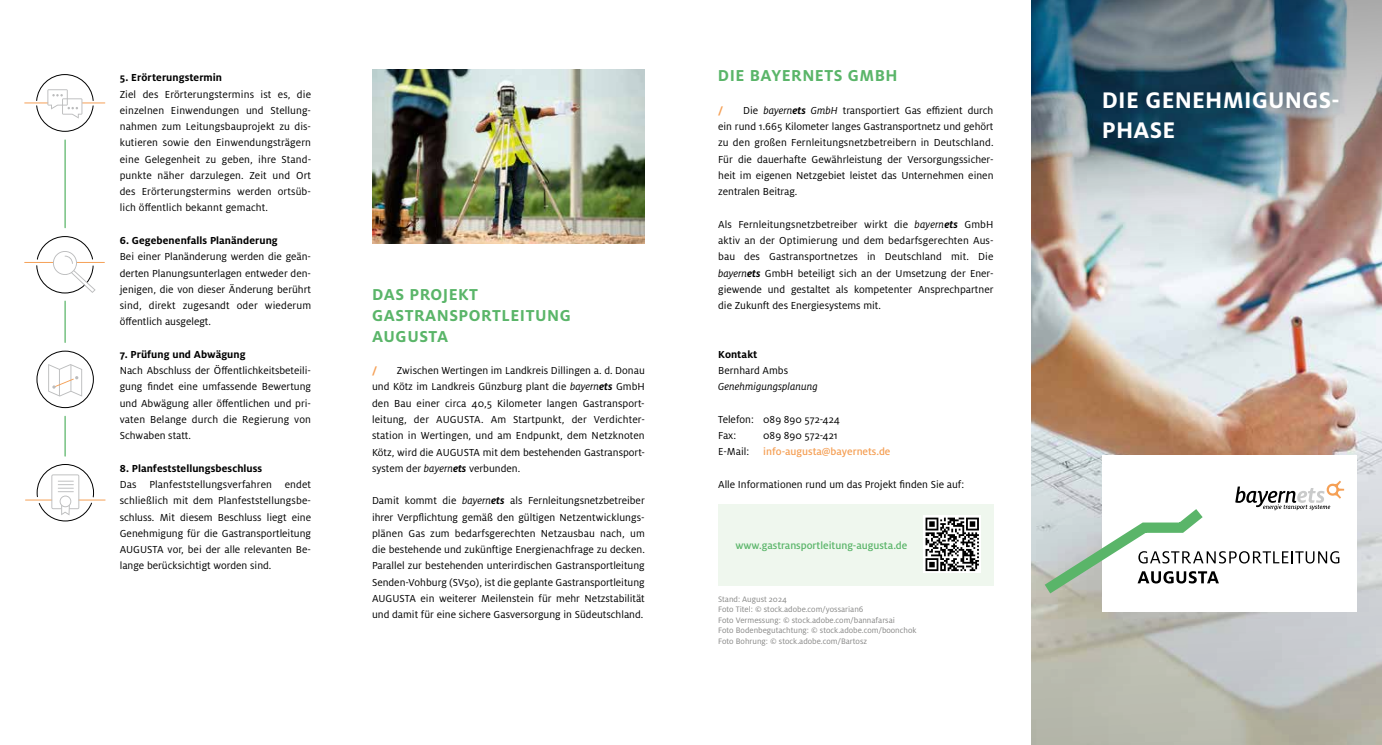
<style>
.page{position:relative;width:1382px;height:745px;background:#fff}
.page>*{position:absolute;margin:0;border:0;box-sizing:border-box;transform-origin:0 0}
.t1{font:700 25px/30px "Milo Pro";letter-spacing:.01em;color:#fff}
.t2{font:700 17.5px/21px "Milo Pro";letter-spacing:.03em;color:#5ab569}
.t3{font:11.25px/16.2px "Milo Pro";color:#000;text-align:justify}
.t4{font:700 11.25px "Milo Pro";letter-spacing:.005em;color:#000}
.t5{font:500 11.25px/16.2px "Milo Pro";color:#f5a056}
.t6{font:500 11.25px "Milo Pro";color:#5ab569}
.t7{font:italic 11.25px "Milo Pro";color:#000}
.t8{font:700 11.25px "Milo Pro";color:#f5a056}
.t9{font:8.75px/10.5px "Milo Pro";color:#878786}
.s1{font-style:italic}
.s2{font-weight:700;font-style:italic}
.s3{font-weight:400;color:#000}
</style>
<div class="page">
<img style="left:1031px;top:305px;width:351px;height:73px">
<img style="left:1031px;top:0;width:351px;height:305px">
<svg style="left:1031px;top:378px;width:351px;height:366px;background:#c0b6aa"></svg>
<div style="left:1102px;top:454px;width:254px;height:157px;background:#fff"></div>
<svg style="left:1033px;top:480px;width:311px;height:123px"></svg>
<img style="left:372px;top:70px;width:273px;height:173px">
<svg style="left:25px;top:74px;width:80px;height:58px"></svg>
<svg style="left:25px;top:236px;width:79px;height:57px"></svg>
<div style="left:37px;top:350px;width:57px;height:57px;border:1px solid #000;border-radius:50%"></div>
<svg style="left:48px;top:364px;width:34px;height:32px"></svg>
<svg style="left:25px;top:464px;width:80px;height:57px"></svg>
<hr style="left:64px;top:140px;width:2px;height:87px;background:#5ab569">
<hr style="left:64px;top:301px;width:2px;height:41px;background:#5ab569">
<hr style="left:64px;top:416px;width:2px;height:40px;background:#5ab569">
<div style="left:718px;top:504px;width:275px;height:81px;background:#eff7ee"></div>
<svg style="left:924px;top:515px;width:57px;height:57px"></svg>
<svg style="left:925px;top:517px;width:54px;height:53px;background:#808080"></svg>
<p class="t4" style="left:120px;top:71px;width:104px">5. Erörterungstermin</p>
<p class="t3" style="left:120px;top:86px;width:193px">Ziel des Erörterungstermins ist es, die einzelnen Einwendungen und Stellung&shy;nahmen zum Leitungsbauprojekt zu dis&shy;kutieren sowie den Einwendungsträgern eine Gelegenheit zu geben, ihre Stand&shy;punkte näher darzulegen. Zeit und Ort des Erörterungstermins werden ortsüb&shy;lich öffentlich bekannt gemacht.</p>
<p class="t4" style="left:120px;top:234px;width:159px">6. Gegebenenfalls Planänderung</p>
<p class="t3" style="left:120px;top:248px;width:193px">Bei einer Planänderung werden die geän&shy;derten Planungsunterlagen entweder den&shy;jenigen, die von dieser Änderung berührt sind, direkt zugesandt oder wiederum öffentlich ausgelegt.</p>
<p class="t4" style="left:120px;top:348px;width:127px">7. Prüfung und Abwägung</p>
<p class="t3" style="left:120px;top:362px;width:193px">Nach Abschluss der Öffentlichkeitsbeteili&shy;gung findet eine umfassende Bewertung und Abwägung aller öffentlichen und pri&shy;vaten Belange durch die Regierung von Schwaben statt.</p>
<p class="t4" style="left:120px;top:461px;width:144px">8. Planfeststellungsbeschluss</p>
<p class="t3" style="left:120px;top:476px;width:193px">Das Planfeststellungsverfahren endet schließlich mit dem Planfeststellungsbe&shy;schluss. Mit diesem Beschluss liegt eine Genehmigung für die Gastransportleitung AUGUSTA vor, bei der alle relevanten Be&shy;lange berücksichtigt worden sind.</p>
<h2 class="t2" style="left:372px;top:283px;width:200px">DAS PROJEKT<br>GASTRANSPORTLEITUNG<br>AUGUSTA</h2>
<p class="t3" style="left:372px;top:362px;width:274px;text-indent:25px">Zwischen Wertingen im Landkreis Dillingen a. d. Donau und Kötz im Landkreis Günzburg plant die <span class="s1">bayern</span><span class="s2">ets</span> GmbH den Bau einer circa 40,5 Kilometer langen Gastransport&shy;leitung, der AUGUSTA. Am Startpunkt, der Verdichter&shy;station in Wertingen, und am Endpunkt, dem Netzknoten Kötz, wird die AUGUSTA mit dem bestehenden Gastransport&shy;system der <span class="s1">bayern</span><span class="s2">ets</span> verbunden.</p>
<p class="t3" style="left:372px;top:492px;width:274px">Damit kommt die <span class="s1">bayern</span><span class="s2">ets</span> als Fernleitungsnetzbetreiber ihrer Verpflichtung gemäß den gültigen Netzentwicklungs&shy;plänen Gas zum bedarfsgerechten Netzausbau nach, um die bestehende und zukünftige Energienachfrage zu decken.<br>Parallel zur bestehenden unterirdischen Gastransportleitung Senden-Vohburg (SV50), ist die geplante Gastransportleitung AUGUSTA ein weiterer Meilenstein für mehr Netzstabilität und damit für eine sichere Gasversorgung in Südeutschland.</p>
<p class="t8" style="left:372px;top:364px;width:7px">/</p>
<h2 class="t2" style="left:718px;top:65px;width:181px">DIE BAYERNETS GMBH</h2>
<p class="t3" style="left:718px;top:102px;width:277px;text-indent:25px">Die <span class="s1">bayern</span><span class="s2">ets</span> <span class="s1">GmbH</span> transportiert Gas effizient durch ein rund 1.665 Kilometer langes Gastransportnetz und gehört zu den großen Fernleitungsnetzbetreibern in Deutschland.<br>Für die dauerhafte Gewährleistung der Versorgungssicher&shy;heit im eigenen Netzgebiet leistet das Unternehmen einen zentralen Beitrag.</p>
<p class="t3" style="left:718px;top:216px;width:277px">Als Fernleitungsnetzbetreiber wirkt die <span class="s1">bayern</span><span class="s2">ets</span> GmbH aktiv an der Optimierung und dem bedarfsgerechten Aus&shy;bau des Gastransportnetzes in Deutschland mit. Die <span class="s1">bayern</span><span class="s2">ets</span> GmbH beteiligt sich an der Umsetzung der Ener&shy;giewende und gestaltet als kompetenter Ansprechpartner die Zukunft des Energiesystems mit.</p>
<p class="t4" style="left:718px;top:348px;width:41px">Kontakt</p>
<p class="t3" style="left:718px;top:362px;width:71px">Bernhard Ambs</p>
<p class="t7" style="left:718px;top:380px;width:101px">Genehmigungsplanung</p>
<p class="t3" style="left:718px;top:411px;width:124px">Telefon: 089 890 572-424<br>Fax:</p>
<p class="t8" style="left:718px;top:104px;width:7px">/</p>
<p class="t5" style="left:718px;top:427px;width:174px;text-indent:45px"><span class="s3">089 890 572-421<br>E-Mail:</span> info-augusta@bayernets.de</p>
<p class="t3" style="left:718px;top:476px;width:247px">Alle Informationen rund um das Projekt finden Sie auf:</p>
<p class="t6" style="left:735px;top:538px;width:173px">www.gastransportleitung-augusta.de</p>
<p class="t9" style="left:718px;top:593px;width:200px">Stand: August 2024<br>Foto Titel: © stock.adobe.com/yossarian6<br>Foto Vermessung: © stock.adobe.com/bannafarsai<br>Foto Bodenbegutachtung: © stock.adobe.com/boonchok Foto Bohrung: © stock.adobe.com/Bartosz</p>
<h1 class="t1" style="left:1102px;top:84px;width:239px">DIE GENEHMIGUNGS-<br>PHASE</h1>
</div>
